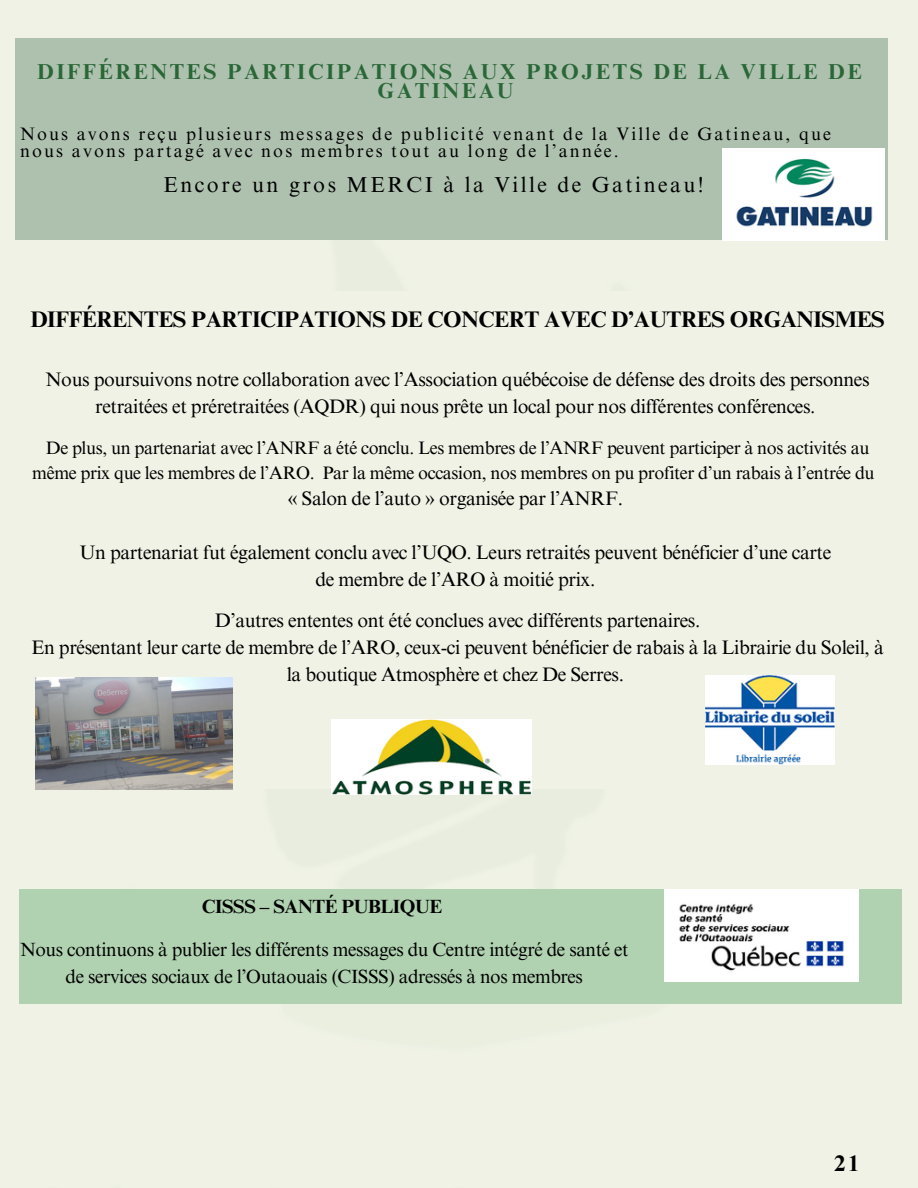
<style>
.page{position:relative;width:918px;height:1188px;background:#fff}
.page>*{position:absolute;margin:0;border:0;box-sizing:border-box;transform-origin:0 0}
.t1{font:700 22.5px "Times NRMT Pro";letter-spacing:-.02em;color:#000}
.t2{font:700 21.6px/19.4px "Times NRMT Pro";letter-spacing:.115em;color:#2a6737;text-align:center}
.t3{font:21.6px "Times NRMT Pro";letter-spacing:.115em;color:#000}
.t4{font:19.5px/27px "Times NRMT Pro";letter-spacing:-.02em;color:#000;text-align:center}
.t5{font:19.05px/26.2px "Times NRMT Pro";letter-spacing:-.02em;color:#000;text-align:center}
.t6{font:700 19.05px "Times NRMT Pro";letter-spacing:-.02em;color:#000}
.t7{font:18px/24.8px "Times NRMT Pro";letter-spacing:-.02em;color:#000;text-align:center}
.t8{font:18px/16px "Times NRMT Pro";letter-spacing:.115em;color:#000}
</style>
<div class="page">
<div style="left:16px;top:38px;width:872px;height:202px;background:#aec1af"></div>
<div style="left:19px;top:889px;width:883px;height:114px;background:#b0d2b1"></div>
<div style="left:19px;top:291px;width:877px;height:498px;background:#eff2e5"></div>
<img style="left:705px;top:675px;width:130px;height:89px">
<img style="left:332px;top:720px;width:200px;height:74px">
<img style="left:664px;top:889px;width:195px;height:92px">
<img style="left:35px;top:678px;width:197px;height:111px">
<img style="left:722px;top:149px;width:162px;height:91px">
<h1 class="t2" style="left:37px;top:64px;width:826px">DIFFÉRENTES PARTICIPATIONS AUX PROJETS DE LA VILLE DE<br>GATINEAU</h1>
<p class="t8" style="left:20px;top:129px;width:812px">Nous avons reçu plusieurs messages de publicité venant de la Ville de Gatineau, que nous avons partagé avec nos membres tout au long de l’année.</p>
<h2 class="t3" style="left:164px;top:176px;width:542px">Encore un gros MERCI à la Ville de Gatineau!</h2>
<p class="t1" style="left:30px;top:311px;width:856px">DIFFÉRENTES PARTICIPATIONS DE CONCERT AVEC D’AUTRES ORGANISMES</p>
<h1 class="t4" style="left:46px;top:369px;width:825px">Nous poursuivons notre collaboration avec l’Association québécoise de défense des droits des personnes retraitées et préretraitées (AQDR) qui nous prête un local pour nos différentes conférences.</h1>
<p class="t7" style="left:32px;top:438px;width:844px">De plus, un partenariat avec l’ANRF a été conclu. Les membres de l’ANRF peuvent participer à nos activités au même prix que les membres de l’ARO. Par la même occasion, nos membres on pu profiter d’un rabais à l’entrée du</p>
<p class="t4" style="left:288px;top:487px;width:337px">« Salon de l’auto » organisée par l’ANRF.</p>
<p class="t4" style="left:79px;top:541px;width:753px">Un partenariat fut également conclu avec l’UQO. Leurs retraités peuvent bénéficier d’une carte</p>
<p class="t4" style="left:315px;top:568px;width:281px">de membre de l’ARO à moitié prix.</p>
<p class="t4" style="left:215px;top:609px;width:487px">D’autres ententes ont été conclues avec différents partenaires.</p>
<p class="t4" style="left:31px;top:636px;width:854px">En présentant leur carte de membre de l’ARO, ceux-ci peuvent bénéficier de rabais à la Librairie du Soleil, à la boutique Atmosphère et chez De Serres.</p>
<h3 class="t6" style="left:202px;top:899px;width:242px">CISSS – SANTÉ PUBLIQUE</h3>
<p class="t5" style="left:20px;top:939px;width:610px">Nous continuons à publier les différents messages du Centre intégré de santé et de services sociaux de l’Outaouais (CISSS) adressés à nos membres</p>
<p class="t1" style="left:834px;top:1155px;width:27px">21</p>
</div>
